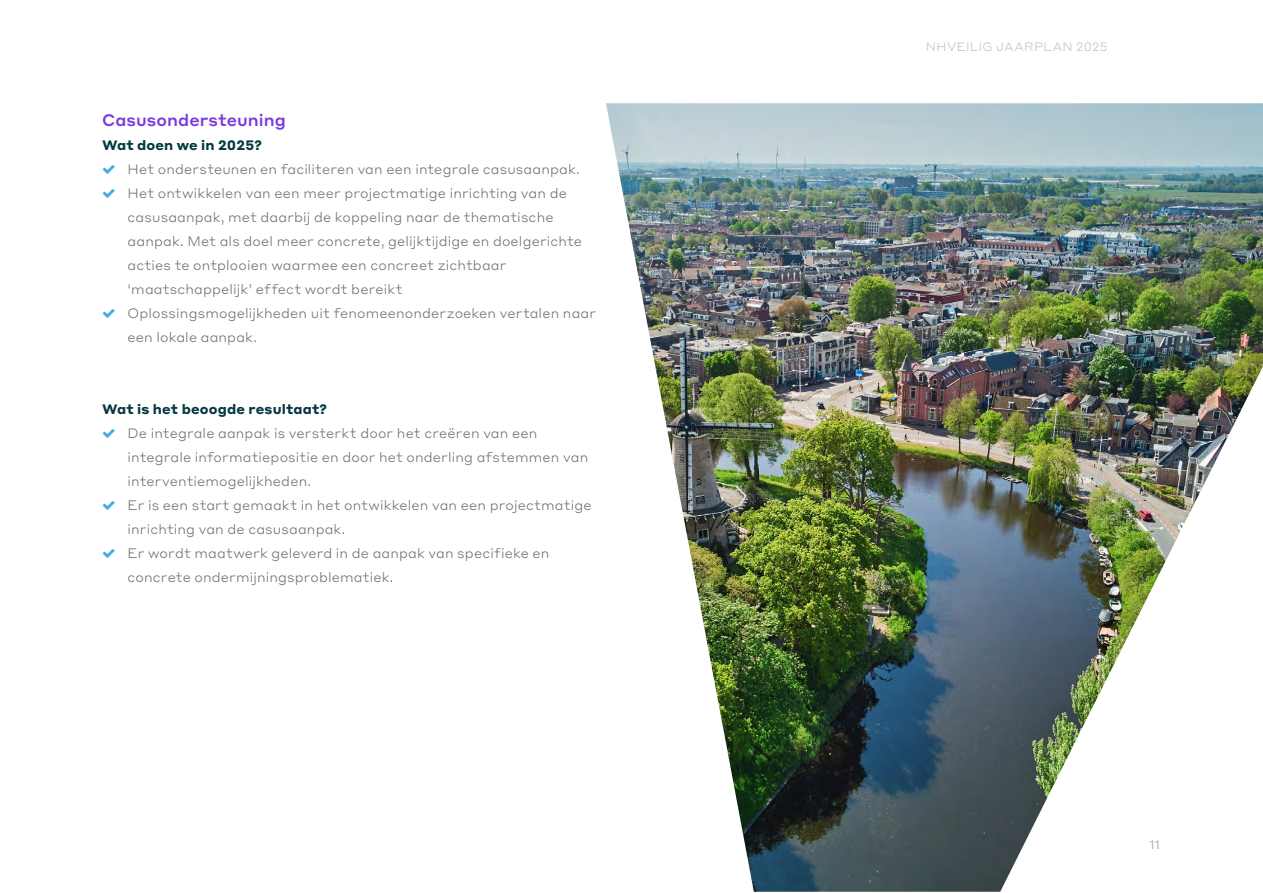
<style>
.page{position:relative;width:1263px;height:893px;background:#fff}
.page>*{position:absolute;margin:0;border:0;box-sizing:border-box;transform-origin:0 0}
.Heading_2{font:500 16.5px "Styrene ALC";letter-spacing:.005em;color:#7a39df}
.t1{font:300 13.5px/24px "Styrene ALC";letter-spacing:.01em;color:#706f6f}
.Heading_3{font:700 13.5px "Styrene ALC";letter-spacing:.01em;color:#043a41}
.t2{font:300 12px "Styrene ALC";letter-spacing:.03em;color:#c4c0bf}
.t3{font:300 12px "Styrene ALC";color:#9199a3}
</style>
<div class="page">
<img style="left:606px;top:103px;width:657px;height:789px">
<p class="Heading_2" style="left:102px;top:106px;width:185px">Casusondersteuning</p>
<p class="Heading_3" style="left:102px;top:134px;width:161px">Wat doen we in 2025?</p>
<p class="t1" style="left:128px;top:156px;width:454px">Het ondersteunen en faciliteren van een integrale casusaanpak.</p>
<p class="t1" style="left:128px;top:180px;width:456px">Het ontwikkelen van een meer projectmatige inrichting van de casusaanpak, met daarbij de koppeling naar de thematische aanpak. Met als doel meer concrete, gelijktijdige en doelgerichte acties te ontplooien waarmee een concreet zichtbaar ‘maatschappelijk’ effect wordt bereikt</p>
<p class="t1" style="left:128px;top:300px;width:470px">Oplossingsmogelijkheden uit fenomeenonderzoeken vertalen naar een lokale aanpak.</p>
<p class="Heading_3" style="left:102px;top:398px;width:226px">Wat is het beoogde resultaat?</p>
<p class="t1" style="left:128px;top:420px;width:462px">De integrale aanpak is versterkt door het creëren van een integrale informatiepositie en door het onderling afstemmen van interventiemogelijkheden.</p>
<p class="t1" style="left:128px;top:492px;width:465px">Er is een start gemaakt in het ontwikkelen van een projectmatige inrichting van de casusaanpak.</p>
<p class="t1" style="left:128px;top:540px;width:423px">Er wordt maatwerk geleverd in de aanpak van specifieke en concrete ondermijningsproblematiek.</p>
<p class="t2" style="left:926px;top:37px;width:183px">NHVEILIG JAARPLAN 2025</p>
<p class="t3" style="left:1149px;top:835px;width:12px">11</p>
</div>
